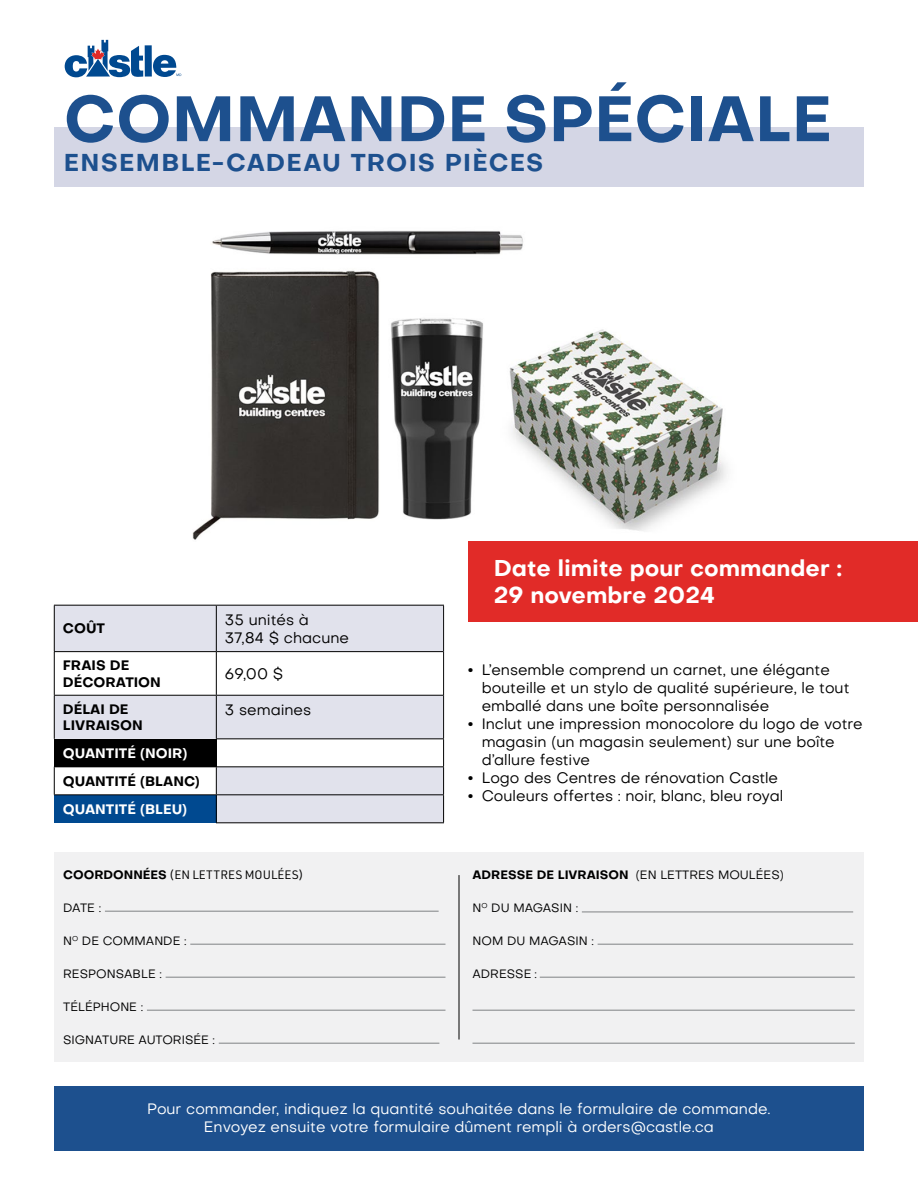
<style>
.page{position:relative;width:918px;height:1188px;background:#fff}
.page>*{position:absolute;margin:0;border:0;box-sizing:border-box;transform-origin:0 0}
.t1{font:700 63px "Objective";color:#1d508e}
.t2{font:700 24px "Objective";letter-spacing:.05em;color:#1d508e}
.t3{font:700 22.5px/26.2px "Objective";color:#fff}
.t4{font:15px/18px "Objective";color:#000}
.t5{font:15px/18px "Objective";color:#fff;text-align:center}
.t6{font:700 13.5px/16.2px "Objective";color:#000}
.t7{font:700 13.5px "Objective";color:#fff}
.t8{font:12px "Objective";color:#000}
.t9{font:700 12px "Objective";color:#000}
.t10{font:12px "URWDIN";color:#000}
.s1{font-family:"Objective";font-weight:700}
.s2{font-family:"Objective Super"}
.s3{font-weight:400}
</style>
<div class="page">
<div style="left:54px;top:127px;width:810px;height:59px;background:#d4d6e5"></div>
<div style="left:54px;top:1086px;width:810px;height:65px;background:#1d508e"></div>
<div style="left:54px;top:852px;width:810px;height:209px;background:#f1f1f2"></div>
<hr style="left:105px;top:911px;width:334px;height:1px;background:#808285">
<hr style="left:190px;top:944px;width:255px;height:1px;background:#808285">
<hr style="left:166px;top:977px;width:280px;height:1px;background:#808285">
<hr style="left:147px;top:1010px;width:299px;height:1px;background:#808285">
<hr style="left:219px;top:1043px;width:220px;height:1px;background:#808285">
<hr style="left:582px;top:912px;width:271px;height:1px;background:#808285">
<hr style="left:598px;top:944px;width:255px;height:1px;background:#808285">
<hr style="left:540px;top:977px;width:315px;height:1px;background:#808285">
<hr style="left:472px;top:1010px;width:383px;height:1px;background:#808285">
<hr style="left:472px;top:1043px;width:383px;height:1px;background:#808285">
<hr style="left:459px;top:875px;width:1px;height:165px;background:#000">
<div style="left:145px;top:45px;width:7px;height:32px;background:#004990"></div>
<svg style="left:65px;top:40px;width:78px;height:37px"></svg>
<svg style="left:153px;top:55px;width:28px;height:22px"></svg>
<img style="left:192px;top:230px;width:535px;height:310px">
<div style="left:468px;top:541px;width:450px;height:81px;background:#e12b28"></div>
<svg style="left:55px;top:606px;width:388px;height:216px;fill:#e1e2ec"></svg>
<div style="left:54px;top:795px;width:162px;height:28px;background:#004990"></div>
<hr style="left:54px;top:606px;width:1px;height:45px;background:#000">
<svg style="left:443px;top:739px;width:1px;height:83px"></svg>
<hr style="left:216px;top:651px;width:227px;height:1px;background:#000">
<hr style="left:216px;top:695px;width:227px;height:1px;background:#000">
<hr style="left:216px;top:738px;width:228px;height:1px;background:#000">
<hr style="left:216px;top:766px;width:228px;height:1px;background:#000">
<hr style="left:216px;top:794px;width:228px;height:1px;background:#000">
<hr style="left:216px;top:822px;width:228px;height:1px;background:#000">
<hr style="left:54px;top:651px;width:162px;height:1px;background:#000">
<svg style="left:54px;top:652px;width:163px;height:170px"></svg>
<hr style="left:54px;top:794px;width:162px;height:1px;background:#000">
<hr style="left:54px;top:605px;width:162px;height:1px;background:#000">
<hr style="left:216px;top:605px;width:228px;height:1px;background:#000">
<hr style="left:216px;top:606px;width:1px;height:45px;background:#000">
<hr style="left:216px;top:652px;width:1px;height:43px;background:#000">
<hr style="left:216px;top:696px;width:1px;height:42px;background:#000">
<h1 class="t1" style="left:64px;top:74px;width:770px">COMMANDE SPÉCIALE</h1>
<h2 class="t2" style="left:64px;top:145px;width:481px">ENSEMBLE-CADEAU TROIS PIÈCES</h2>
<p class="t6" style="left:63px;top:620px;width:44px">COÛT</p>
<p class="t4" style="left:225px;top:611px;width:126px">35 unités à<br>37,84 $ chacune</p>
<p class="t6" style="left:63px;top:657px;width:99px">FRAIS DE<br>DÉCORATION</p>
<p class="t4" style="left:225px;top:665px;width:60px">69,00 $</p>
<p class="t6" style="left:63px;top:701px;width:81px">DÉLAI DE<br>LIVRAISON</p>
<p class="t4" style="left:225px;top:701px;width:88px">3 semaines</p>
<p class="t7" style="left:63px;top:743px;width:126px">QUANTITÉ (NOIR)</p>
<p class="t6" style="left:63px;top:773px;width:138px">QUANTITÉ (BLANC)</p>
<p class="t7" style="left:63px;top:799px;width:126px">QUANTITÉ (BLEU)</p>
<p class="t10" style="left:63px;top:866px;width:242px"><span class="s1">COORDONNÉES</span> (EN LETTRES MOULÉES)</p>
<p class="t8" style="left:63px;top:899px;width:40px">DATE :</p>
<p class="t8" style="left:63px;top:932px;width:125px">N<sup>O</sup> DE COMMANDE :</p>
<p class="t8" style="left:63px;top:965px;width:100px">RESPONSABLE :</p>
<p class="t8" style="left:63px;top:998px;width:82px">TÉLÉPHONE :</p>
<p class="t8" style="left:63px;top:1031px;width:153px">SIGNATURE AUTORISÉE :</p>
<h3 class="t3" style="left:494px;top:555px;width:350px">Date limite pour commander :<br>29 novembre 2024</h3>
<p class="t4" style="left:468px;top:660px;width:363px"><span class="s2">·</span> L’ensemble comprend un carnet, une élégante</p>
<p class="t4" style="left:482px;top:678px;width:369px">bouteille et un stylo de qualité supérieure, le tout</p>
<p class="t4" style="left:482px;top:696px;width:289px">emballé dans une boîte personnalisée</p>
<p class="t4" style="left:468px;top:714px;width:396px"><span class="s2">·</span> Inclut une impression monocolore du logo de votre</p>
<p class="t4" style="left:482px;top:732px;width:355px">magasin (un magasin seulement) sur une boîte</p>
<p class="t4" style="left:482px;top:750px;width:110px">d’allure festive</p>
<p class="t4" style="left:468px;top:768px;width:312px"><span class="s2">·</span> Logo des Centres de rénovation Castle</p>
<p class="t4" style="left:468px;top:786px;width:317px"><span class="s2">·</span> Couleurs offertes : noir, blanc, bleu royal</p>
<p class="t9" style="left:472px;top:866px;width:313px">ADRESSE DE LIVRAISON <span class="s3">(EN LETTRES MOULÉES)</span></p>
<p class="t8" style="left:472px;top:899px;width:107px">N<sup>O</sup> DU MAGASIN :</p>
<p class="t8" style="left:472px;top:932px;width:123px">NOM DU MAGASIN :</p>
<p class="t8" style="left:472px;top:965px;width:66px">ADRESSE :</p>
<p class="t5" style="left:147px;top:1100px;width:625px">Pour commander, indiquez la quantité souhaitée dans le formulaire de commande.<br>Envoyez ensuite votre formulaire dûment rempli à orders@castle.ca</p>
</div>
